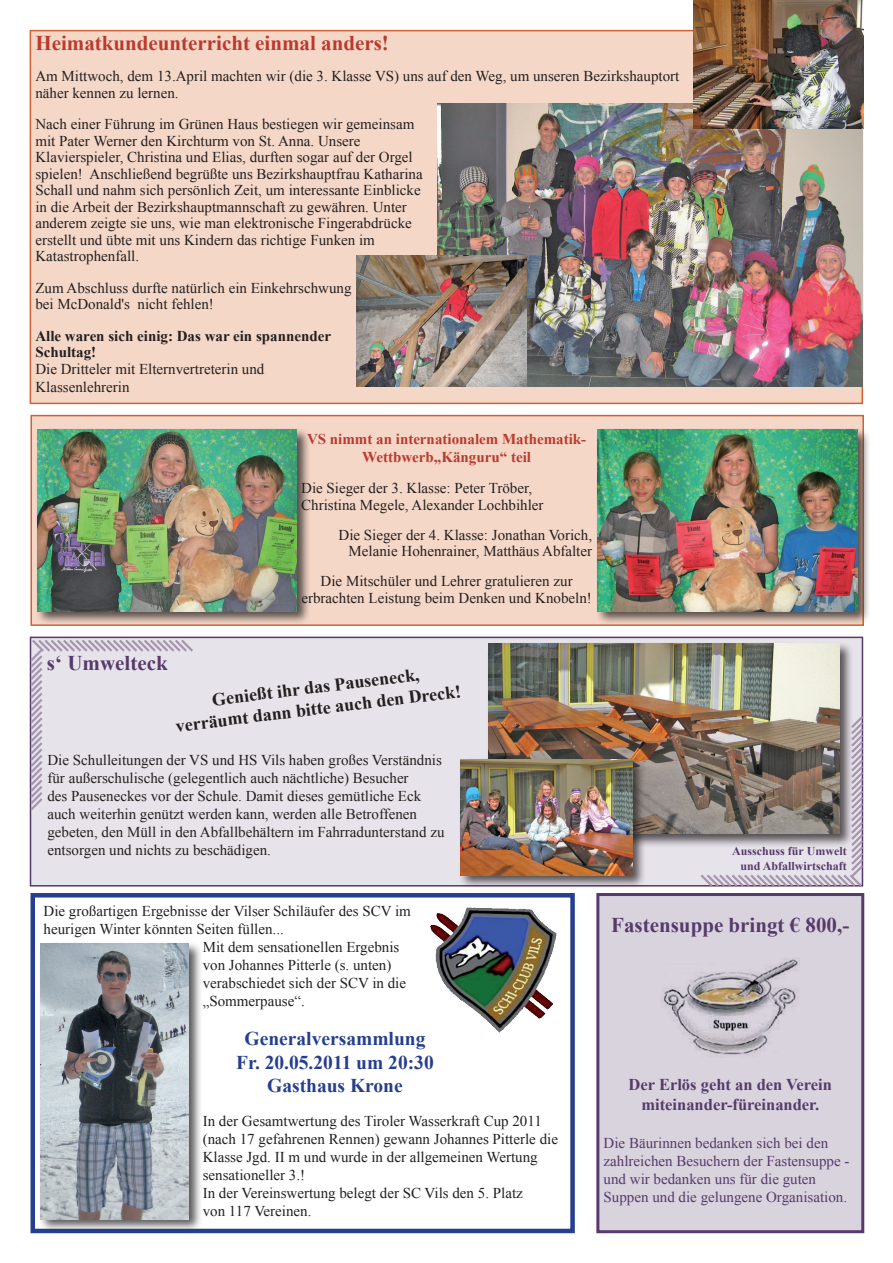
<style>
.page{position:relative;width:893px;height:1263px;background:#fff}
.page>*{position:absolute;margin:0;border:0;box-sizing:border-box;transform-origin:0 0}
.t1{font:700 21px "Times New Roman";color:#bb392e}
.t2{font:700 21px "Times New Roman";color:#553a6b}
.t3{font:700 19.5px/23.4px "Times New Roman";color:#253f8e;text-align:center}
.t4{font:700 18px/21.6px "Times New Roman";color:#231f20;text-align:center}
.t5{font:700 16.5px/19.8px "Times New Roman";color:#553a6b;text-align:center}
.t6{font:15px/16.5px "Times New Roman";color:#231f20}
.t7{font:15px/18px "Times New Roman";color:#553a6b}
.t8{font:700 15px/18px "Times New Roman";color:#bb392e;text-align:center}
.t9{font:700 15px/16.5px "Times New Roman";color:#231f20}
.t10{font:700 12px/14.4px "Times New Roman";color:#553a6b;text-align:right}
</style>
<div class="page">
<div style="left:31px;top:415px;width:833px;height:211px;background:#f4d7c6;border:2px solid #d06134"></div>
<div style="left:30px;top:31px;width:832px;height:372px;background:#f4d7c6"></div>
<img style="left:437px;top:103px;width:425px;height:284px">
<div style="left:30px;top:637px;width:833px;height:249px;background:#e7e3ea;border:2px solid #553a6b"></div>
<svg style="left:29px;top:637px;width:167px;height:176px"></svg>
<svg style="left:698px;top:713px;width:166px;height:174px"></svg>
<div style="left:598px;top:894px;width:265px;height:338px;background:#d9d3dd"></div>
<div style="left:596px;top:893px;width:268px;height:340px;border:3px solid #553a6b"></div>
<img style="left:660px;top:959px;width:140px;height:97px">
<div style="left:486px;top:641px;width:368px;height:207px;background:#231f20;opacity:.75"></div>
<img style="left:489px;top:644px;width:350px;height:189px">
<div style="left:458px;top:757px;width:188px;height:133px;background:#231f20;opacity:.75"></div>
<img style="left:460px;top:759px;width:172px;height:116px">
<div style="left:35px;top:427px;width:276px;height:198px;background:#231f20;opacity:.75"></div>
<img style="left:38px;top:429px;width:259px;height:182px">
<div style="left:595px;top:427px;width:276px;height:198px;background:#231f20;opacity:.75"></div>
<img style="left:598px;top:429px;width:259px;height:182px">
<div style="left:31px;top:893px;width:544px;height:340px;border:4px solid #253f8e"></div>
<div style="left:38px;top:941px;width:165px;height:291px;background:#231f20;opacity:.75"></div>
<img style="left:40px;top:943px;width:149px;height:276px">
<img style="left:430px;top:907px;width:126px;height:125px">
<img style="left:693px;top:0;width:170px;height:129px">
<img style="left:356px;top:255px;width:170px;height:131px">
<h1 class="t1" style="left:35px;top:28px;width:355px">Heimatkundeunterricht einmal anders!</h1>
<p class="t6" style="left:35px;top:68px;width:645px">Am Mittwoch, dem 13.April machten wir (die 3. Klasse VS) uns auf den Weg, um unseren Bezirkshauptort näher kennen zu lernen.</p>
<p class="t6" style="left:35px;top:116px;width:389px">Nach einer Führung im Grünen Haus bestiegen wir gemeinsam mit Pater Werner den Kirchturm von St. Anna. Unsere Klavierspieler, Christina und Elias, durften sogar auf der Orgel spielen! Anschließend begrüßte uns Bezirkshauptfrau Katharina Schall und nahm sich persönlich Zeit, um interessante Einblicke in die Arbeit der Bezirkshauptmannschaft zu gewähren. Unter anderem zeigte sie uns, wie man elektronische Fingerabdrücke erstellt und übte mit uns Kindern das richtige Funken im Katastrophenfall.</p>
<p class="t6" style="left:35px;top:279px;width:318px">Zum Abschluss durfte natürlich ein Einkehrschwung bei McDonald's nicht fehlen!</p>
<p class="t9" style="left:35px;top:327px;width:297px">Alle waren sich einig: Das war ein spannender<br>Schultag!</p>
<p class="t6" style="left:35px;top:360px;width:231px;line-height:18px">Die Dritteler mit Elternvertreterin und<br>Klassenlehrerin</p>
<p class="t8" style="left:307px;top:429px;width:281px">VS nimmt an internationalem Mathematik-<br>Wettbwerb„Känguru“ teil</p>
<p class="t6" style="left:301px;top:480px;width:244px">Die Sieger der 3. Klasse: Peter Tröber,<br>Christina Megele, Alexander Lochbihler</p>
<p class="t6" style="left:339px;top:526px;width:255px;text-align:right">Die Sieger der 4. Klasse: Jonathan Vorich,<br>Melanie Hohenrainer, Matthäus Abfalter</p>
<p class="t6" style="left:301px;top:573px;width:292px;text-align:center">Die Mitschüler und Lehrer gratulieren zur erbrachten Leistung beim Denken und Knobeln!</p>
<h1 class="t2" style="left:47px;top:648px;width:122px">s‘ Umwelteck</h1>
<p class="t4" style="left:172px;top:693px;width:289px;rotate:-7deg">Genießt ihr das Pauseneck,<br>verräumt dann bitte auch den Dreck!</p>
<p class="t6" style="left:47px;top:751px;width:399px;line-height:18px">Die Schulleitungen der VS und HS Vils haben großes Verständnis für außerschulische (gelegentlich auch nächtliche) Besucher<br>des Pauseneckes vor der Schule. Damit dieses gemütliche Eck auch weiterhin genützt werden kann, werden alle Betroffenen gebeten, den Müll in den Abfallbehältern im Fahrradunterstand zu entsorgen und nichts zu beschädigen.</p>
<p class="t6" style="left:44px;top:903px;width:369px">Die großartigen Ergebnisse der Vilser Schiläufer des SCV im</p>
<p class="t6" style="left:44px;top:921px;width:242px">heurigen Winter könnten Seiten füllen...</p>
<p class="t6" style="left:203px;top:939px;width:198px">Mit dem sensationellen Ergebnis</p>
<p class="t6" style="left:203px;top:957px;width:190px">von Johannes Pitterle (s. unten)</p>
<p class="t6" style="left:203px;top:975px;width:205px">verabschiedet sich der SCV in die</p>
<p class="t6" style="left:203px;top:993px;width:104px">„Sommerpause“.</p>
<h2 class="t3" style="left:236px;top:1027px;width:199px">Generalversammlung<br>Fr. 20.05.2011 um 20:30<br>Gasthaus Krone</h2>
<p class="t6" style="left:203px;top:1112px;width:357px;line-height:18px">In der Gesamtwertung des Tiroler Wasserkraft Cup 2011 (nach 17 gefahrenen Rennen) gewann Johannes Pitterle die Klasse Jgd. II m und wurde in der allgemeinen Wertung sensationeller 3.!<br>In der Vereinswertung belegt der SC Vils den 5. Platz<br>von 117 Vereinen.</p>
<p class="t10" style="left:732px;top:844px;width:116px">Ausschuss für Umwelt und Abfallwirtschaft</p>
<h1 class="t2" style="left:611px;top:910px;width:240px">Fastensuppe bringt € 800,-</h1>
<p class="t5" style="left:629px;top:1074px;width:205px">Der Erlös geht an den Verein miteinander-füreinander.</p>
<p class="t7" style="left:604px;top:1133px;width:247px">Die Bäurinnen bedanken sich bei den zahlreichen Besuchern der Fastensuppe - und wir bedanken uns für die guten Suppen und die gelungene Organisation.</p>
</div>
